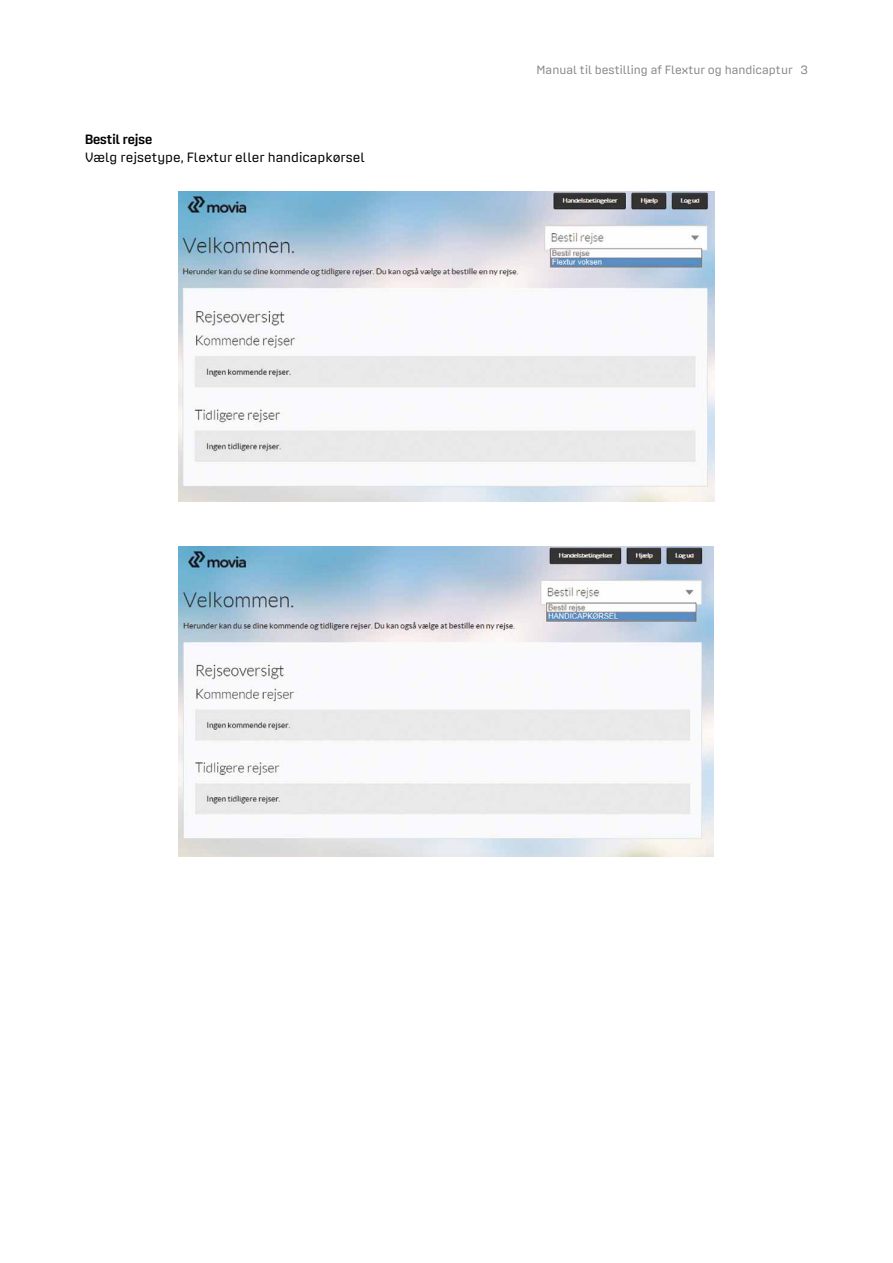
<style>
.page{position:relative;width:893px;height:1263px;background:#fff}
.page>*{position:absolute;margin:0;border:0;box-sizing:border-box;transform-origin:0 0}
.t1{font:13.5px "At B Print";color:#000}
.t2{font:500 13.5px "At B Print";color:#000}
.t3{font:12px "At B Print";color:#87888a}
</style>
<div class="page">
<img style="left:179px;top:191px;width:535px;height:311px">
<img style="left:178px;top:546px;width:536px;height:310px">
<p class="t2" style="left:85px;top:132px;width:69px">Bestil rejse</p>
<p class="t1" style="left:85px;top:150px;width:281px">Vælg rejsetype, Flextur eller handicapkørsel</p>
<p class="t3" style="left:537px;top:63px;width:273px">Manual til bestilling af Flextur og handicaptur 3</p>
</div>
